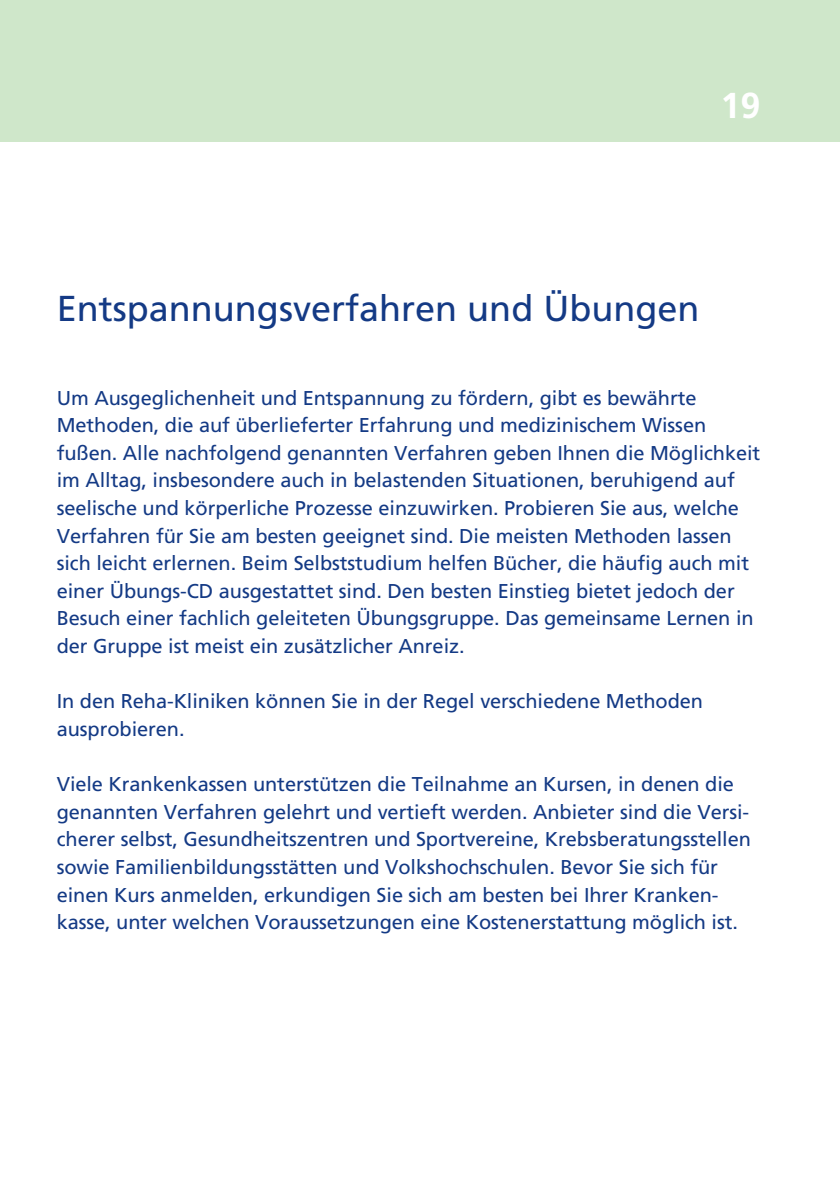
<style>
.page{position:relative;width:840px;height:1191px;background:#fff}
.page>*{position:absolute;margin:0;border:0;box-sizing:border-box;transform-origin:0 0}
.t1{font:36px "Frutiger LT";color:#143a85}
.t2{font:700 36px "Frutiger LT";color:#fff}
.t3{font:20px/27.6px "Frutiger LT";letter-spacing:-.005em;color:#143a85}
</style>
<div class="page">
<div style="left:0;top:0;width:839px;height:142px;background:#cfe7ca"></div>
<h1 class="t2" style="left:720px;top:91px;width:42px">19</h1>
<h1 class="t1" style="left:57px;top:294px;width:644px">Entspannungsverfahren und Übungen</h1>
<p class="t3" style="left:57px;top:385px;width:704px">Um Ausgeglichenheit und Entspannung zu fördern, gibt es bewährte Methoden, die auf überlieferter Erfahrung und medizinischem Wissen fußen. Alle nachfolgend genannten Verfahren geben Ihnen die Möglichkeit im Alltag, insbesondere auch in belastenden Situationen, beruhigend auf seelische und körperliche Prozesse einzuwirken. Probieren Sie aus, welche Verfahren für Sie am besten geeignet sind. Die meisten Methoden lassen sich leicht erlernen. Beim Selbststudium helfen Bücher, die häufig auch mit einer Übungs-CD ausgestattet sind. Den besten Einstieg bietet jedoch der Besuch einer fachlich geleiteten Übungsgruppe. Das gemeinsame Lernen in der Gruppe ist meist ein zusätzlicher Anreiz.</p>
<p class="t3" style="left:57px;top:689px;width:647px">In den Reha-Kliniken können Sie in der Regel verschiedene Methoden ausprobieren.</p>
<p class="t3" style="left:57px;top:772px;width:695px">Viele Krankenkassen unterstützen die Teilnahme an Kursen, in denen die genannten Verfahren gelehrt und vertieft werden. Anbieter sind die Versi&shy;cherer selbst, Gesundheitszentren und Sportvereine, Krebsberatungsstellen sowie Familienbildungsstätten und Volkshochschulen. Bevor Sie sich für einen Kurs anmelden, erkundigen Sie sich am besten bei Ihrer Kranken&shy;kasse, unter welchen Voraussetzungen eine Kostenerstattung möglich ist.</p>
</div>
